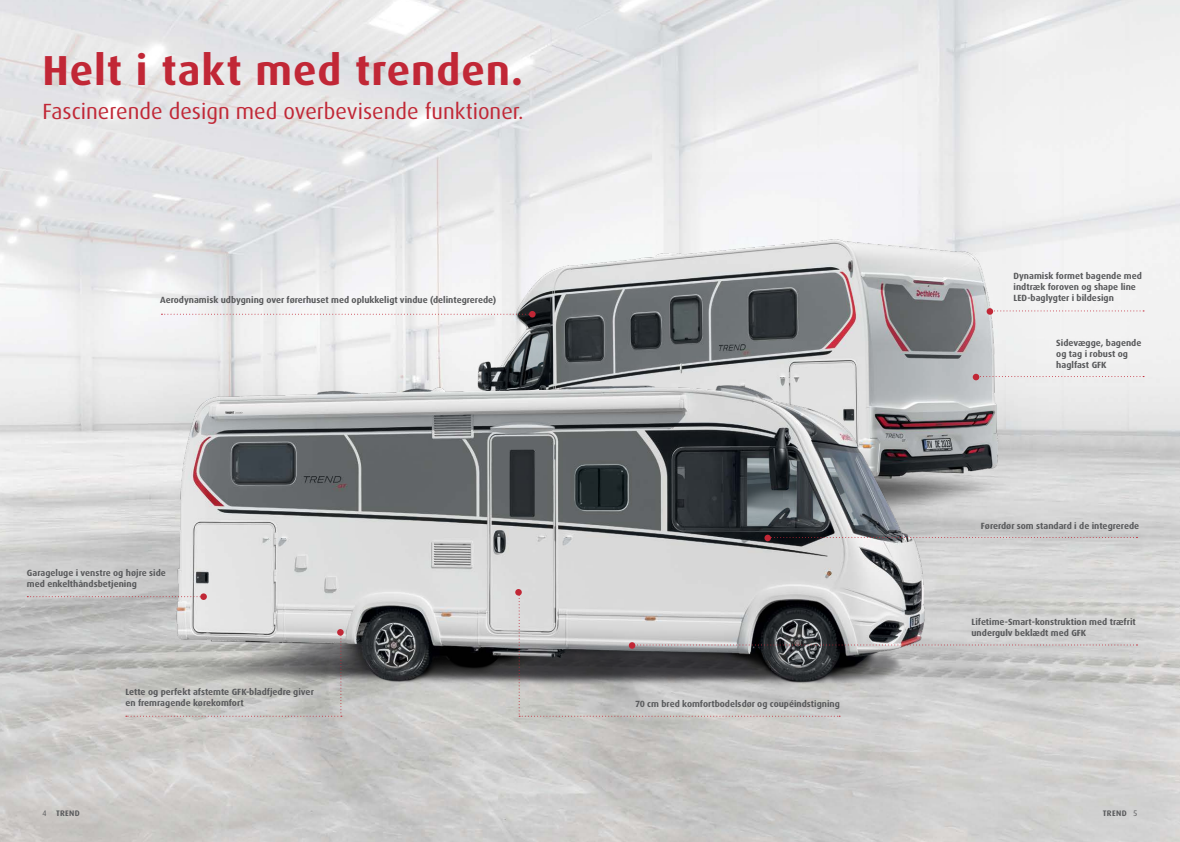
<style>
.page{position:relative;width:1180px;height:842px;background:#fff}
.page>*{position:absolute;margin:0;border:0;box-sizing:border-box;transform-origin:0 0}
.t1{font:700 42px "Dax Pro";letter-spacing:.025em;color:#c12736}
.t2{font:22px "Dax Pro";color:#c12736}
.t3{font:700 9px/10.8px "Dax Pro";color:#58595b}
.t4{font:700 8px "Dax Pro";letter-spacing:.04em;color:#58595b}
.s1{font-weight:400}
</style>
<div class="page">
<img style="left:0;top:0;width:1179px;height:842px">
<img style="left:438px;top:172px;width:597px;height:398px">
<img style="left:133px;top:230px;width:828px;height:552px">
<div style="left:515px;top:589px;width:6px;height:7px;background:#c12736;border-radius:50%"></div>
<div style="left:337px;top:629px;width:6px;height:7px;background:#c12736;border-radius:50%"></div>
<div style="left:764px;top:535px;width:7px;height:6px;background:#c12736;border-radius:50%"></div>
<div style="left:972px;top:374px;width:7px;height:6px;background:#c12736;border-radius:50%"></div>
<div style="left:986px;top:308px;width:7px;height:7px;background:#c12736;border-radius:50%"></div>
<div style="left:200px;top:593px;width:7px;height:7px;background:#c12736;border-radius:50%"></div>
<svg style="left:126px;top:632px;width:216px;height:85px;background:#b5b4b2"></svg>
<svg style="left:518px;top:592px;width:619px;height:125px;background:#adadad"></svg>
<svg style="left:771px;top:537px;width:366px;height:1px"></svg>
<svg style="left:979px;top:376px;width:164px;height:1px"></svg>
<svg style="left:993px;top:310px;width:150px;height:1px"></svg>
<svg style="left:161px;top:311px;width:374px;height:6px"></svg>
<svg style="left:27px;top:596px;width:174px;height:1px"></svg>
<h1 class="t1" style="left:43px;top:43px;width:482px">Helt i takt med trenden.</h1>
<h2 class="t2" style="left:43px;top:97px;width:482px">Fascinerende design med overbevisende funktioner.</h2>
<p class="t3" style="left:1013px;top:271px;width:130px">Dynamisk formet bagende med indtræk foroven og shape line</p>
<p class="t3" style="left:160px;top:295px;width:337px">Aerodynamisk udbygning over førerhuset med oplukkeligt vindue (delintegrerede)</p>
<p class="t3" style="left:1013px;top:292px;width:102px">LED-baglygter i bildesign</p>
<p class="t3" style="left:1056px;top:338px;width:87px">Sidevægge, bagende og tag i robust og haglfast GFK</p>
<p class="t3" style="left:27px;top:567px;width:140px">Garageluge i venstre og højre side med enkelthåndsbetjening</p>
<p class="t3" style="left:125px;top:686px;width:190px">Lette og perfekt afstemte GFK-bladfjedre giver en fremragende kørekomfort</p>
<p class="t3" style="left:635px;top:698px;width:206px">70 cm bred komfortbodelsdør og coupéindstigning</p>
<p class="t3" style="left:980px;top:520px;width:160px">Førerdør som standard i de integrerede</p>
<p class="t3" style="left:971px;top:616px;width:166px">Lifetime-Smart-konstruktion med træfrit undergulv beklædt med GFK</p>
<p class="t4" style="left:43px;top:808px;width:39px"><span class="s1">4</span> TREND</p>
<p class="t4" style="left:1102px;top:808px;width:36px">TREND <span class="s1">5</span></p>
</div>
